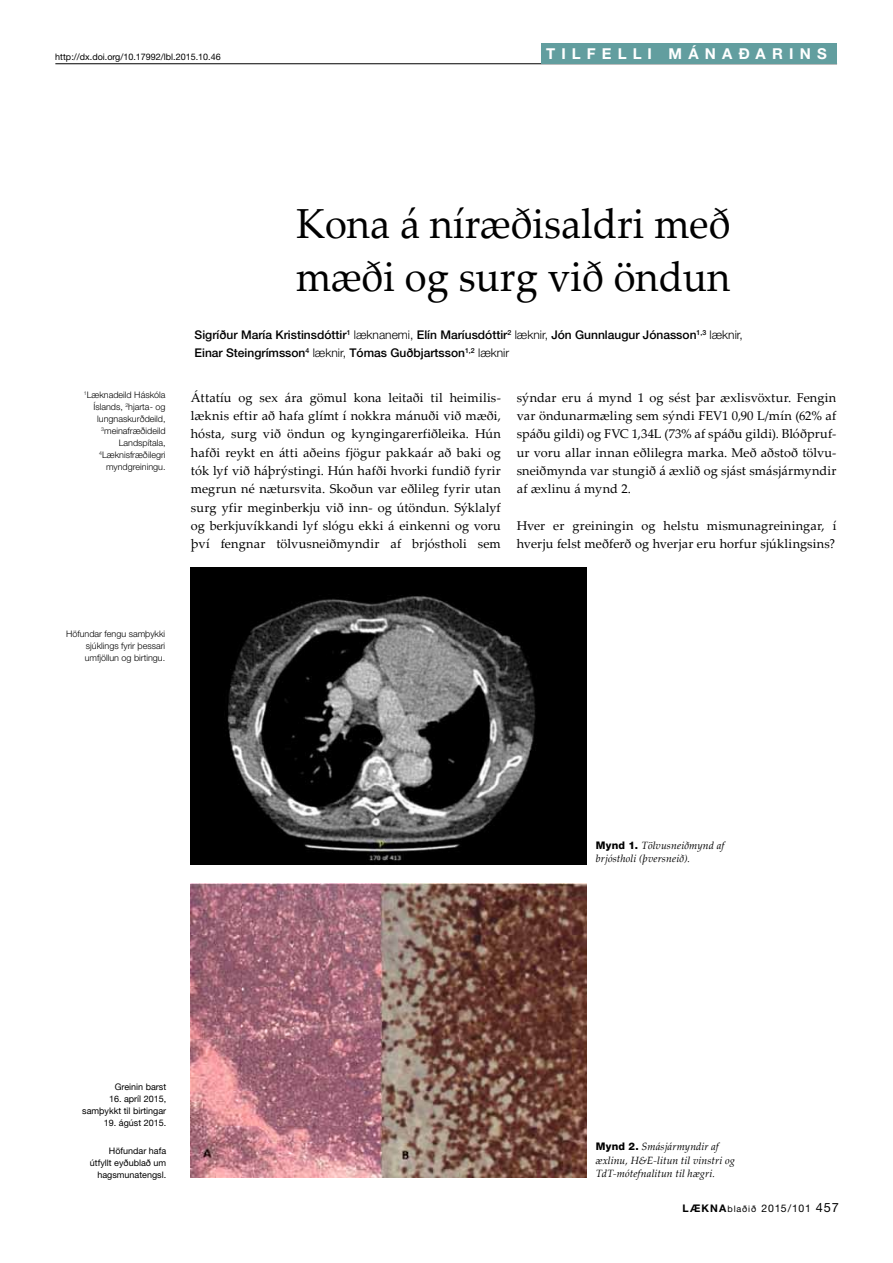
<style>
.page{position:relative;width:893px;height:1263px;background:#fff}
.page>*{position:absolute;margin:0;border:0;box-sizing:border-box;transform-origin:0 0}
.t1{font:42px/52.5px "Palatino Linotype";color:#000;scale:.95 1}
.t2{font:700 15px "Helvetica Neue";letter-spacing:.41em;color:#fff}
.t3{font:12.75px/18.3px "Palatino Linotype";letter-spacing:.01em;color:#000;text-align:justify}
.t4{font:500 12px/18px "Helvetica Neue";color:#000}
.t5{font:italic 10.5px/13.5px "Palatino Linotype";letter-spacing:.01em;color:#000}
.t6{font:10.5px "Helvetica Neue";letter-spacing:.065em;color:#000}
.t7{font:300 9px/12px "Helvetica Neue";color:#000;text-align:right}
.t8{font:9px/12px "Helvetica Neue";color:#000;text-align:right}
.t9{font:9px/12px "Helvetica Neue";color:#000;text-align:right}
.s1{font-weight:300}
.s2{font-family:"Helvetica Neue";font-weight:800;font-style:normal}
.s3{font-weight:700}
.s4{font-size:9px}
.s5{font-size:12.75px}
</style>
<div class="page">
<hr style="left:55px;top:63px;width:782px;height:1px;background:#000">
<div style="left:542px;top:43px;width:295px;height:21px;background:#629e9f"></div>
<img style="left:191px;top:567px;width:396px;height:298px">
<img style="left:191px;top:883px;width:395px;height:295px">
<p class="t8" style="left:55px;top:51px;width:167px">http://dx.doi.org/10.17992/lbl.2015.10.46</p>
<p class="t2" style="left:546px;top:44px;width:282px">TILFELLI MÁNAÐARINS</p>
<p class="t7" style="left:84px;top:389px;width:83px"><sup>1</sup>Læknadeild Háskóla<br>Íslands, <sup>2</sup>hjarta- og lungnaskurðdeild,<br><sup>3</sup>meinafræðideild<br>Landspítala,<br><sup>4</sup>Læknisfræðilegri myndgreiningu.</p>
<h1 class="t1" style="left:296px;top:196px;width:459px">Kona á níræðisaldri með mæði og surg við öndun</h1>
<p class="t4" style="left:195px;top:325px;width:550px">Sigríður María Kristinsdóttir<sup>1</sup> <span class="s1">læknanemi,</span> Elín Maríusdóttir<sup>2</sup> <span class="s1">læknir,</span> Jón Gunnlaugur Jónasson<sup>1,3</sup> <span class="s1">læknir,<br></span>Einar Steingrímsson<sup>4</sup> <span class="s1">læknir,</span> Tómas Guðbjartsson<sup>1,2</sup> <span class="s1">læknir</span></p>
<p class="t3" style="left:517px;top:388px;width:321px">sýndar eru á mynd 1 og sést þar æxlisvöxtur. Fengin var öndunarmæling sem sýndi FEV1 0,90 L/mín (62% af spáðu gildi) og FVC 1,34L (73% af spáðu gildi). Blóðpruf&shy;ur voru allar innan eðlilegra marka. Með aðstoð tölvu&shy;sneiðmynda var stungið á æxlið og sjást smásjármyndir af æxlinu á mynd 2.</p>
<p class="t3" style="left:517px;top:516px;width:321px">Hver er greiningin og helstu mismunagreiningar, í hverju felst meðferð og hverjar eru horfur sjúklingsins?</p>
<p class="t3" style="left:191px;top:388px;width:312px">Áttatíu og sex ára gömul kona leitaði til heimilis&shy;læknis eftir að hafa glímt í nokkra mánuði við mæði, hósta, surg við öndun og kyngingarerfiðleika. Hún hafði reykt en átti aðeins fjögur pakkaár að baki og tók lyf við háþrýstingi. Hún hafði hvorki fundið fyrir megrun né nætursvita. Skoðun var eðlileg fyrir utan surg yfir meginberkju við inn- og útöndun. Sýklalyf og berkjuvíkkandi lyf slógu ekki á einkenni og voru því fengnar tölvusneiðmyndir af brjóstholi sem</p>
<p class="t7" style="left:85px;top:627px;width:82px;text-align:justify;text-indent:-19px">Höfundar fengu samþykki sjúklings fyrir þessari umfjöllun og birtingu.</p>
<p class="t5" style="left:596px;top:838px;width:130px"><span class="s2">Mynd 1.</span> Tölvusneiðmynd af brjóstholi (þversneið).</p>
<p class="t9" style="left:115px;top:1080px;width:53px">Greinin barst</p>
<p class="t9" style="left:82px;top:1092px;width:86px">16. apríl 2015, samþykkt til birtingar</p>
<p class="t9" style="left:104px;top:1116px;width:64px">19. ágúst 2015.</p>
<p class="t8" style="left:90px;top:1144px;width:78px">Höfundar hafa útfyllt eyðublað um hagsmunatengsl.</p>
<p class="t5" style="left:596px;top:1139px;width:141px"><span class="s2">Mynd 2.</span> Smásjármyndir af æxlinu, H&amp;E-litun til vinstri og<br>TdT-mótefnalitun til hægri.</p>
<p class="t6" style="left:683px;top:1202px;width:158px"><span class="s3">LÆKNA</span><span class="s4">blaðið</span> 2015/101 <span class="s5">457</span></p>
</div>
